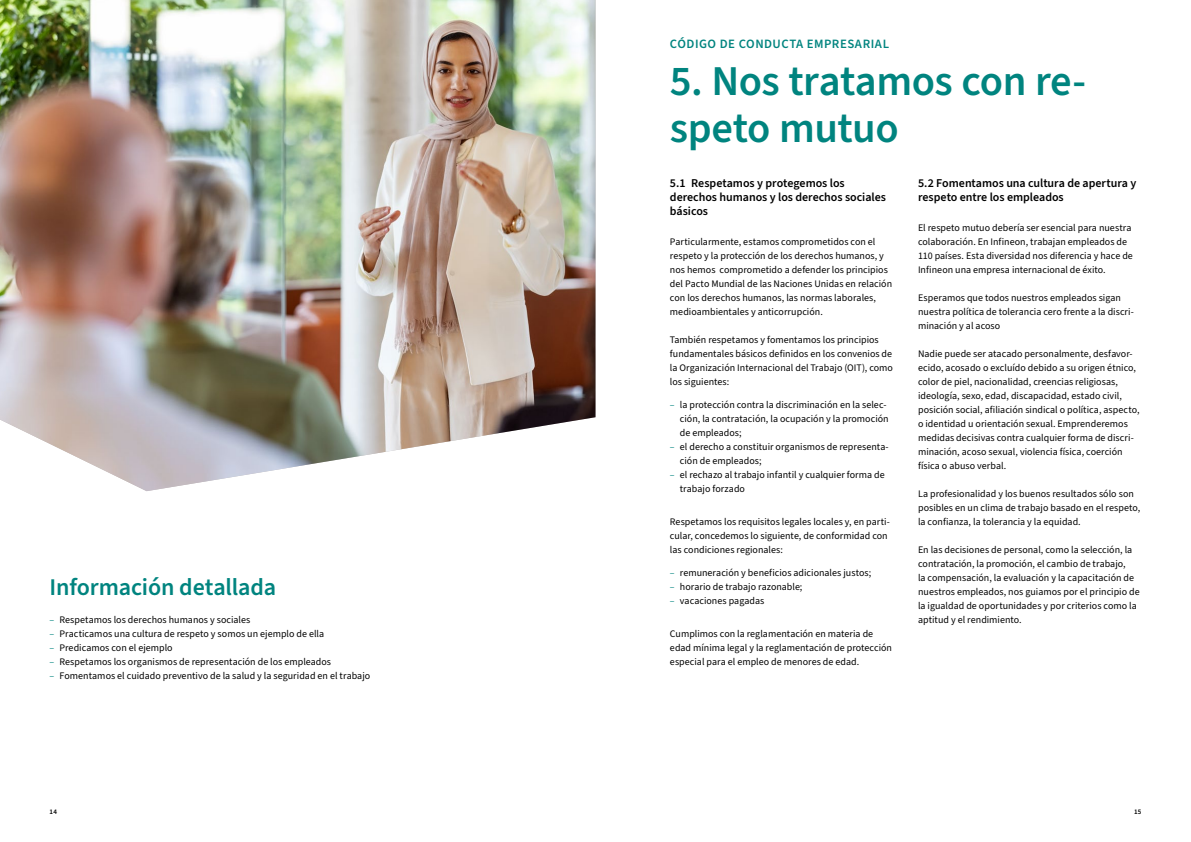
<style>
.page{position:relative;width:1191px;height:842px;background:#fff}
.page>*{position:absolute;margin:0;border:0;box-sizing:border-box;transform-origin:0 0}
.t1{font:600 42.5px/46.8px "Source Sans 3";letter-spacing:-.01em;color:#00847f}
.t2{font:600 24px "Source Sans 3";letter-spacing:-.01em;color:#00847f}
.t3{font:600 12.8px "Source Sans 3";letter-spacing:.04em;color:#00847f}
.t4{font:600 12px/14px "Source Sans 3";letter-spacing:-.005em;color:#000}
.t5{font:10px/14px "Source Sans 3";color:#000}
.t6{font:600 7px "Source Sans 3";color:#000}
.s1{color:#00847f}
</style>
<div class="page">
<img style="left:0;top:0;width:595px;height:491px">
<h2 class="t2" style="left:50px;top:571px;width:228px">Información detallada</h2>
<p class="t5" style="left:50px;top:613px;width:202px"><span class="s1">–</span> Respetamos los derechos humanos y sociales</p>
<p class="t5" style="left:50px;top:627px;width:276px"><span class="s1">–</span> Practicamos una cultura de respeto y somos un ejemplo de ella</p>
<p class="t5" style="left:50px;top:641px;width:125px"><span class="s1">–</span> Predicamos con el ejemplo</p>
<p class="t5" style="left:50px;top:655px;width:283px"><span class="s1">–</span> Respetamos los organismos de representación de los empleados</p>
<p class="t5" style="left:50px;top:669px;width:322px"><span class="s1">–</span> Fomentamos el cuidado preventivo de la salud y la seguridad en el trabajo</p>
<p class="t3" style="left:670px;top:35px;width:221px">CÓDIGO DE CONDUCTA EMPRESARIAL</p>
<h1 class="t1" style="left:670px;top:59px;width:418px">5. Nos tratamos con re&shy;speto mutuo</h1>
<p class="t4" style="left:670px;top:177px;width:217px">5.1 Respetamos y protegemos los derechos humanos y los derechos sociales básicos</p>
<p class="t5" style="left:670px;top:235px;width:224px">Particularmente, estamos comprometidos con el respeto y la protección de los derechos humanos, y nos hemos comprometido a defender los principios del Pacto Mundial de las Naciones Unidas en relación con los derechos humanos, las normas laborales, medioambientales y anticorrupción.</p>
<p class="t5" style="left:670px;top:333px;width:225px">También respetamos y fomentamos los principios fundamentales básicos definidos en los convenios de la Organización Internacional del Trabajo (OIT), como los siguientes:</p>
<p class="t5" style="left:680px;top:398px;width:210px;text-indent:-10px"><span class="s1">–</span> la protección contra la discriminación en la selec&shy;ción, la contratación, la ocupación y la promoción de empleados;</p>
<p class="t5" style="left:680px;top:440px;width:210px;text-indent:-10px"><span class="s1">–</span> el derecho a constituir organismos de representa&shy;ción de empleados;</p>
<p class="t5" style="left:680px;top:468px;width:206px;text-indent:-10px"><span class="s1">–</span> el rechazo al trabajo infantil y cualquier forma de trabajo forzado</p>
<p class="t5" style="left:670px;top:515px;width:221px">Respetamos los requisitos legales locales y, en parti&shy;cular, concedemos lo siguiente, de conformidad con las condiciones regionales:</p>
<p class="t5" style="left:670px;top:566px;width:203px"><span class="s1">–</span> remuneración y beneficios adicionales justos;</p>
<p class="t5" style="left:670px;top:580px;width:134px"><span class="s1">–</span> horario de trabajo razonable;</p>
<p class="t5" style="left:670px;top:594px;width:96px"><span class="s1">–</span> vacaciones pagadas</p>
<p class="t5" style="left:670px;top:627px;width:224px">Cumplimos con la reglamentación en materia de edad mínima legal y la reglamentación de protección especial para el empleo de menores de edad.</p>
<p class="t4" style="left:918px;top:177px;width:220px">5.2 Fomentamos una cultura de apertura y respeto entre los empleados</p>
<p class="t5" style="left:918px;top:221px;width:216px">El respeto mutuo debería ser esencial para nuestra colaboración. En Infineon, trabajan empleados de 110 países. Esta diversidad nos diferencia y hace de Infineon una empresa internacional de éxito.</p>
<p class="t5" style="left:918px;top:291px;width:217px">Esperamos que todos nuestros empleados sigan nuestra política de tolerancia cero frente a la discri&shy;minación y al acoso</p>
<p class="t5" style="left:918px;top:347px;width:223px">Nadie puede ser atacado personalmente, desfavor&shy;ecido, acosado o excluído debido a su origen étnico, color de piel, nacionalidad, creencias religiosas, ideología, sexo, edad, discapacidad, estado civil, posición social, afiliación sindical o política, aspecto, o identidad u orientación sexual. Emprenderemos medidas decisivas contra cualquier forma de discri&shy;minación, acoso sexual, violencia física, coerción física o abuso verbal.</p>
<p class="t5" style="left:918px;top:487px;width:224px">La profesionalidad y los buenos resultados sólo son posibles en un clima de trabajo basado en el respeto, la confianza, la tolerancia y la equidad.</p>
<p class="t5" style="left:918px;top:543px;width:223px">En las decisiones de personal, como la selección, la contratación, la promoción, el cambio de trabajo,<br>la compensación, la evaluación y la capacitación de nuestros empleados, nos guiamos por el principio de la igualdad de oportunidades y por criterios como la aptitud y el rendimiento.</p>
<p class="t6" style="left:50px;top:807px;width:9px">14</p>
<p class="t6" style="left:1134px;top:807px;width:9px">15</p>
</div>
